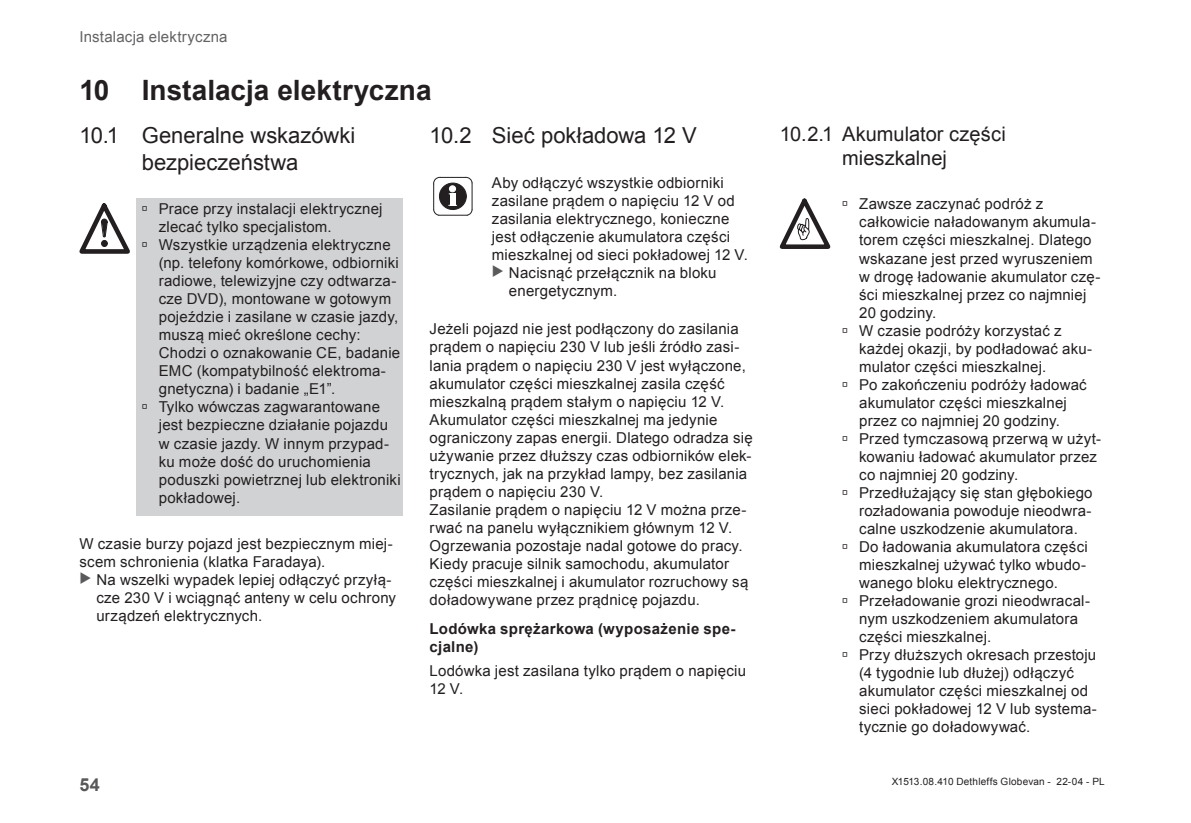
<style>
.page{position:relative;width:1191px;height:823px;background:#fff}
.page>*{position:absolute;margin:0;border:0;box-sizing:border-box;transform-origin:0 0}
.t1{font:700 28px "Arial";color:#231f20}
.t2{font:22px/26.4px "Arial";color:#231f20;text-align:center}
.t3{font:20px/24px "Arial";color:#231f20;text-align:center}
.t4{font:700 18px "Arial";color:#57585a}
.Grundtext{font:15px/18px "Arial";letter-spacing:.015em;color:#231f20}
.InfoHinweis-Tabell{font:15px/18px "Arial";letter-spacing:.015em;color:#231f20}
.Überschrift_4_Zwis{font:700 15px/18px "Arial";letter-spacing:.02em;color:#231f20}
.t5{font:15px "Arial";letter-spacing:.015em;color:#636366}
.t6{font:10px "Arial";letter-spacing:.02em;color:#231f20}
</style>
<div class="page">
<div style="left:136px;top:197px;width:267px;height:318px;background:#d1d2d4"></div>
<svg style="left:79px;top:203px;width:51px;height:50px"></svg>
<svg style="left:433px;top:177px;width:40px;height:38px"></svg>
<svg style="left:779px;top:198px;width:51px;height:51px"></svg>
<p class="t5" style="left:79px;top:27px;width:150px">Instalacja elektryczna</p>
<p class="t1" style="left:79px;top:71px;width:354px">10 Instalacja elektryczna</p>
<p class="t2" style="left:79px;top:122px;width:277px">10.1 Generalne wskazówki bezpieczeństwa</p>
<p class="Grundtext" style="left:159px;top:200px;width:225px;text-indent:-17px">→ Prace przy instalacji elektrycznej zlecać tylko specjalistom.</p>
<p class="Grundtext" style="left:159px;top:236px;width:243px;text-indent:-17px">→ Wszystkie urządzenia elektryczne (np. telefony komórkowe, odbiorniki radiowe, telewizyjne czy odtwarza&shy;cze DVD), montowane w gotowym pojeździe i zasilane w czasie jazdy, muszą mieć określone cechy:<br>Chodzi o oznakowanie CE, badanie EMC (kompatybilność elektroma&shy;gnetyczna) i badanie „E1”.</p>
<p class="Grundtext" style="left:159px;top:398px;width:243px;text-indent:-17px">→ Tylko wówczas zagwarantowane jest bezpieczne działanie pojazdu w czasie jazdy. W innym przypad&shy;ku może dość do uruchomienia poduszki powietrznej lub elektroniki pokładowej.</p>
<p class="Grundtext" style="left:79px;top:534px;width:315px">W czasie burzy pojazd jest bezpiecznym miej&shy;scem schronienia (klatka Faradaya).</p>
<p class="Grundtext" style="left:96px;top:570px;width:301px">Na wszelki wypadek lepiej odłączyć przyłą&shy;cze 230 V i wciągnąć anteny w celu ochrony urządzeń elektrycznych.</p>
<p class="t2" style="left:429px;top:122px;width:269px">10.2 Sieć pokładowa 12 V</p>
<p class="InfoHinweis-Tabell" style="left:492px;top:173px;width:257px">Aby odłączyć wszystkie odbiorniki zasilane prądem o napięciu 12 V od zasilania elektrycznego, konieczne jest odłączenie akumulatora części mieszkalnej od sieci pokładowej 12 V.</p>
<p class="Grundtext" style="left:509px;top:263px;width:209px">Nacisnąć przełącznik na bloku energetycznym.</p>
<p class="Grundtext" style="left:429px;top:320px;width:318px">Jeżeli pojazd nie jest podłączony do zasilania prądem o napięciu 230 V lub jeśli źródło zasi&shy;lania prądem o napięciu 230 V jest wyłączone, akumulator części mieszkalnej zasila część mieszkalną prądem stałym o napięciu 12 V.</p>
<p class="Grundtext" style="left:429px;top:410px;width:325px">Akumulator części mieszkalnej ma jedynie ograniczony zapas energii. Dlatego odradza się używanie przez dłuższy czas odbiorników elek&shy;trycznych, jak na przykład lampy, bez zasilania prądem o napięciu 230 V.</p>
<p class="Grundtext" style="left:429px;top:500px;width:318px">Zasilanie prądem o napięciu 12 V można prze&shy;rwać na panelu wyłącznikiem głównym 12 V.<br>Ogrzewania pozostaje nadal gotowe do pracy.</p>
<p class="Grundtext" style="left:429px;top:554px;width:320px">Kiedy pracuje silnik samochodu, akumulator części mieszkalnej i akumulator rozruchowy są doładowywane przez prądnicę pojazdu.</p>
<p class="Überschrift_4_Zwis" style="left:429px;top:620px;width:307px">Lodówka sprężarkowa (wyposażenie spe&shy;cjalne)</p>
<p class="Grundtext" style="left:429px;top:661px;width:318px">Lodówka jest zasilana tylko prądem o napięciu<br>12 V.</p>
<p class="t3" style="left:779px;top:122px;width:227px">10.2.1 Akumulator części mieszkalnej</p>
<p class="Grundtext" style="left:859px;top:195px;width:243px;text-indent:-17px">→ Zawsze zaczynać podróż z całkowicie naładowanym akumula&shy;torem części mieszkalnej. Dlatego wskazane jest przed wyruszeniem w drogę ładowanie akumulator czę&shy;ści mieszkalnej przez co najmniej<br>20 godziny.</p>
<p class="Grundtext" style="left:859px;top:321px;width:234px;text-indent:-17px">→ W czasie podróży korzystać z każdej okazji, by podładować aku&shy;mulator części mieszkalnej.</p>
<p class="Grundtext" style="left:859px;top:375px;width:229px;text-indent:-17px">→ Po zakończeniu podróży ładować akumulator części mieszkalnej przez co najmniej 20 godziny.</p>
<p class="Grundtext" style="left:859px;top:429px;width:244px;text-indent:-17px">→ Przed tymczasową przerwą w użyt&shy;kowaniu ładować akumulator przez co najmniej 20 godziny.</p>
<p class="Grundtext" style="left:859px;top:483px;width:235px;text-align:justify;text-indent:-17px">→ Przedłużający się stan głębokiego rozładowania powoduje nieodwra&shy;calne uszkodzenie akumulatora.</p>
<p class="Grundtext" style="left:859px;top:537px;width:230px;text-align:justify;text-indent:-17px">→ Do ładowania akumulatora części mieszkalnej używać tylko wbudo&shy;wanego bloku elektrycznego.</p>
<p class="Grundtext" style="left:859px;top:591px;width:232px;text-indent:-17px">→ Przeładowanie grozi nieodwracal&shy;nym uszkodzeniem akumulatora części mieszkalnej.</p>
<p class="Grundtext" style="left:859px;top:645px;width:239px;text-indent:-17px">→ Przy dłuższych okresach przestoju (4 tygodnie lub dłużej) odłączyć akumulator części mieszkalnej od sieci pokładowej 12 V lub systema&shy;tycznie go doładowywać.</p>
<p class="t4" style="left:79px;top:771px;width:22px">54</p>
<p class="t6" style="left:891px;top:774px;width:214px">X1513.08.410 Dethleffs Globevan - 22-04 - PL</p>
</div>
